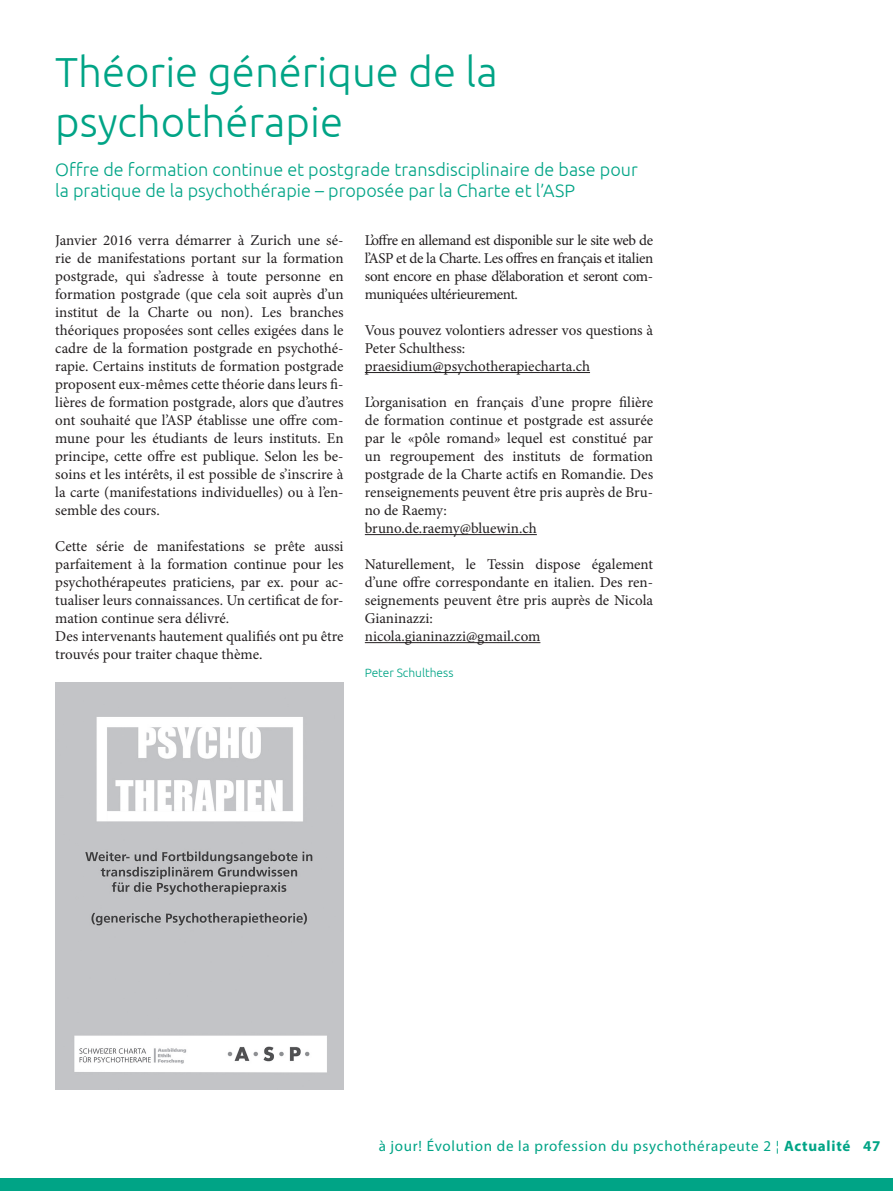
<style>
.page{position:relative;width:893px;height:1191px;background:#fff}
.page>*{position:absolute;margin:0;border:0;box-sizing:border-box;transform-origin:0 0}
.t1{font:300 42px/50.4px "Ubuntu";color:#00a486}
.t2{font:300 18px/21px "Ubuntu";color:#00a486}
.t3{font:15px/18px "Minion Pro";color:#231f20}
.t4{font:15px "Myriad Pro";letter-spacing:.05em;color:#00a486}
.t5{font:300 12px "Ubuntu";color:#00a486}
.s1{font-weight:700}
</style>
<div class="page">
<div style="left:0;top:1178px;width:893px;height:13px;background:#00a486"></div>
<img style="left:55px;top:683px;width:289px;height:406px">
<hr style="left:365px;top:372px;width:225px;height:1px;background:#231f20">
<hr style="left:365px;top:534px;width:172px;height:1px;background:#231f20">
<hr style="left:365px;top:642px;width:175px;height:1px;background:#231f20">
<h1 class="t1" style="left:55px;top:45px;width:444px">Théorie générique de la psychothérapie</h1>
<p class="t2" style="left:55px;top:159px;width:584px">Offre de formation continue et postgrade transdisciplinaire de base pour la pratique de la psychothérapie – proposée par la Charte et l’ASP</p>
<p class="t3" style="left:55px;top:231px;width:290px;text-align:justify">Janvier 2016 verra démarrer à Zurich une sé&shy;rie de manifestations portant sur la formation postgrade, qui s’adresse à toute personne en formation postgrade (que cela soit auprès d’un institut de la Charte ou non). Les branches théoriques proposées sont celles exigées dans le cadre de la formation postgrade en psychothé&shy;rapie. Certains instituts de formation postgrade proposent eux-mêmes cette théorie dans leurs fi&shy;lières de formation postgrade, alors que d’autres ont souhaité que l’ASP établisse une offre com&shy;mune pour les étudiants de leurs instituts. En principe, cette offre est publique. Selon les be&shy;soins et les intérêts, il est possible de s’inscrire à la carte (manifestations individuelles) ou à l’en&shy;semble des cours.</p>
<p class="t3" style="left:55px;top:537px;width:290px">Cette série de manifestations se prête aussi parfaitement à la formation continue pour les psychothérapeutes praticiens, par ex. pour ac&shy;tualiser leurs connaissances. Un certificat de for&shy;mation continue sera délivré.<br>Des intervenants hautement qualifiés ont pu être trouvés pour traiter chaque thème.</p>
<p class="t3" style="left:365px;top:231px;width:290px;text-align:justify">L’offre en allemand est disponible sur le site web de l’ASP et de la Charte. Les offres en français et italien sont encore en phase d’élaboration et seront com&shy;muniquées ultérieurement.</p>
<p class="t3" style="left:365px;top:321px;width:290px">Vous pouvez volontiers adresser vos questions à<br>Peter Schulthess: praesidium@psychotherapiecharta.ch</p>
<p class="t3" style="left:365px;top:393px;width:290px">L’organisation en français d’une propre filière de formation continue et postgrade est assurée par le «pôle romand» lequel est constitué par un regroupement des instituts de formation postgrade de la Charte actifs en Romandie. Des renseignements peuvent être pris auprès de Bru&shy;no de Raemy:<br>bruno.de.raemy@bluewin.ch</p>
<p class="t3" style="left:365px;top:555px;width:290px">Naturellement, le Tessin dispose également d’une offre correspondante en italien. Des ren&shy;seignements peuvent être pris auprès de Nicola Gianinazzi:<br>nicola.gianinazzi@gmail.com</p>
<p class="t5" style="left:365px;top:665px;width:90px">Peter Schulthess</p>
<p class="t4" style="left:379px;top:1136px;width:503px">à jour! Évolution de la profession du psychothérapeute 2 ¦ <span class="s1">Actualité 47</span></p>
</div>
